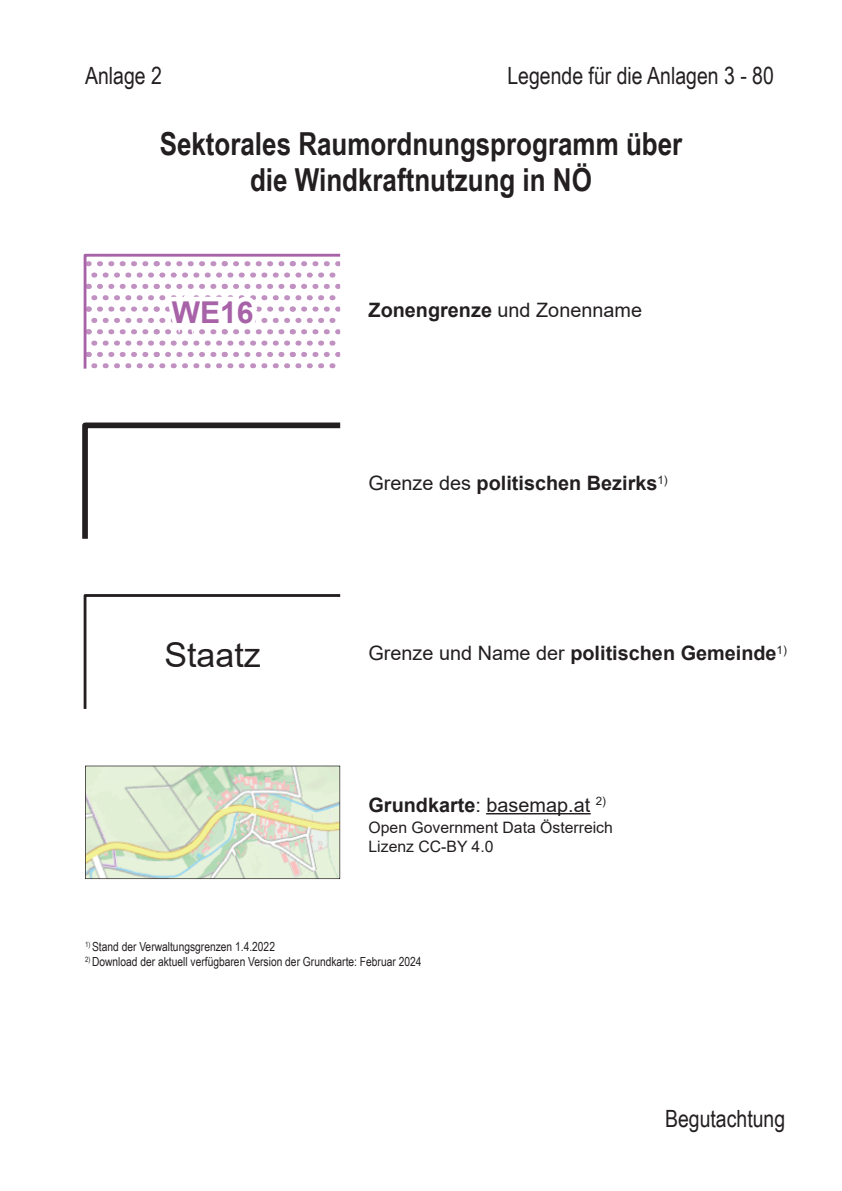
<style>
.page{position:relative;width:842px;height:1191px;background:#fff}
.page>*{position:absolute;margin:0;border:0;box-sizing:border-box;transform-origin:0 0}
.t1{font:34px "Arial";color:#231f20}
.t2{font:700 31.6px/35.8px "Arial Narrow";color:#231f20;text-align:center}
.t3{font:700 30px "Arial";color:#a762a8}
.t4{font:23.8px "Arial Narrow";color:#231f20}
.t5{font:700 19.8px "Arial";color:#231f20}
.t6{font:19.8px "Arial";color:#231f20}
.t7{font:15.8px/19px "Arial";color:#231f20}
.t8{font:12.6px "Arial Narrow";color:#231f20}
.s1{font-weight:700}
.s2{font-weight:400}
</style>
<div class="page">
<svg style="left:85px;top:765px;width:256px;height:115px;background:#d8e2c9"></svg>
<hr style="left:486px;top:813px;width:104px;height:1px;background:#231f20">
<svg style="left:83px;top:594px;width:258px;height:115px"></svg>
<svg style="left:82px;top:422px;width:259px;height:117px"></svg>
<svg style="left:83px;top:253px;width:258px;height:116px"></svg>
<h3 class="t4" style="left:85px;top:58px;width:78px">Anlage 2</h3>
<h3 class="t4" style="left:507px;top:58px;width:268px">Legende für die Anlagen 3 - 80</h3>
<h2 class="t2" style="left:160px;top:124px;width:524px">Sektorales Raumordnungsprogramm über die Windkraftnutzung in NÖ</h2>
<h3 class="t3" style="left:172px;top:291px;width:83px">WE16</h3>
<h3 class="t6" style="left:369px;top:296px;width:275px"><span class="s1">Zonengrenze</span> und Zonenname</h3>
<h1 class="t1" style="left:164px;top:631px;width:98px">Staatz</h1>
<h3 class="t5" style="left:369px;top:469px;width:301px"><span class="s2">Grenze des</span> politischen Bezirks<sup>1)</sup></h3>
<h3 class="t5" style="left:369px;top:639px;width:420px"><span class="s2">Grenze und Name der</span> politischen Gemeinde<sup>1)</sup></h3>
<h3 class="t6" style="left:369px;top:791px;width:239px"><span class="s1">Grundkarte</span>: basemap.at <sup>2)</sup></h3>
<p class="t7" style="left:369px;top:817px;width:246px">Open Government Data Österreich<br>Lizenz CC-BY 4.0</p>
<p class="t8" style="left:85px;top:937px;width:191px"><sup>1)</sup> Stand der Verwaltungsgrenzen 1.4.2022</p>
<p class="t8" style="left:85px;top:952px;width:338px"><sup>2)</sup> Download der aktuell verfügbaren Version der Grundkarte: Februar 2024</p>
<h3 class="t4" style="left:665px;top:1101px;width:122px">Begutachtung</h3>
</div>
